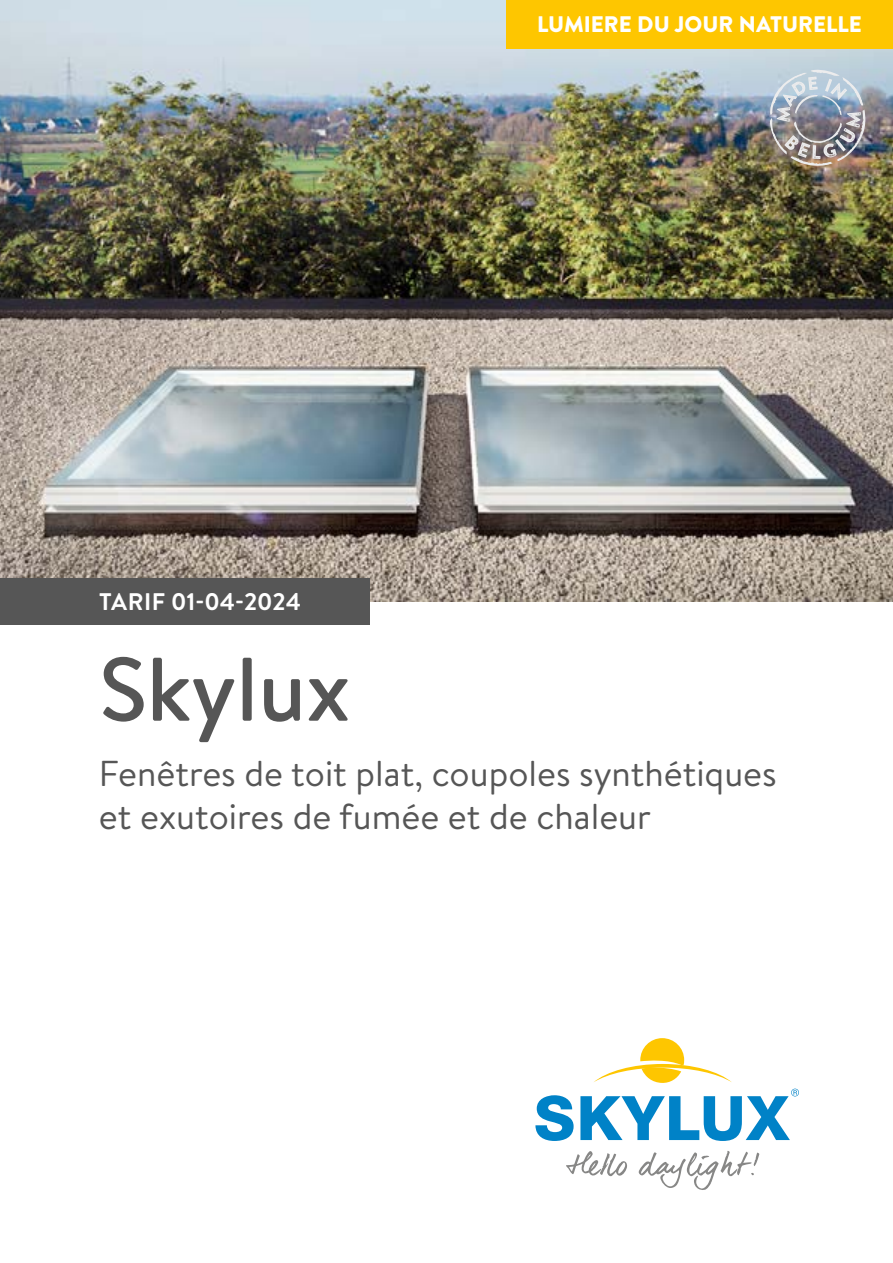
<style>
.page{position:relative;width:893px;height:1263px;background:#fff}
.page>*{position:absolute;margin:0;border:0;box-sizing:border-box;transform-origin:0 0}
.t1{font:500 90px "Brandon Text";color:#565656}
.t2{font:36px/43.2px "Brandon Text";color:#565656}
.t3{font:700 24px "Brandon Text";letter-spacing:.02em;color:#fff}
.t4{font:900 22.5px "Brandon Text";color:#fff}
</style>
<div class="page">
<img style="left:0;top:0;width:893px;height:602px">
<img style="left:769px;top:69px;width:97px;height:97px">
<div style="left:0;top:578px;width:370px;height:47px;background:#565656"></div>
<div style="left:506px;top:0;width:387px;height:49px;background:#fec600"></div>
<svg style="left:535px;top:1095px;width:39px;height:46px"></svg>
<svg style="left:594px;top:1038px;width:138px;height:45px"></svg>
<svg style="left:566px;top:1151px;width:61px;height:25px"></svg>
<svg style="left:639px;top:1151px;width:120px;height:39px"></svg>
<svg style="left:580px;top:1089px;width:219px;height:52px"></svg>
<p class="t3" style="left:99px;top:585px;width:204px">TARIF 01-04-2024</p>
<p class="t4" style="left:537px;top:8px;width:326px">LUMIERE DU JOUR NATURELLE</p>
<h1 class="t1" style="left:99px;top:627px;width:253px">Skylux</h1>
<p class="t2" style="left:99px;top:750px;width:679px">Fenêtres de toit plat, coupoles synthétiques et exutoires de fumée et de chaleur</p>
</div>
